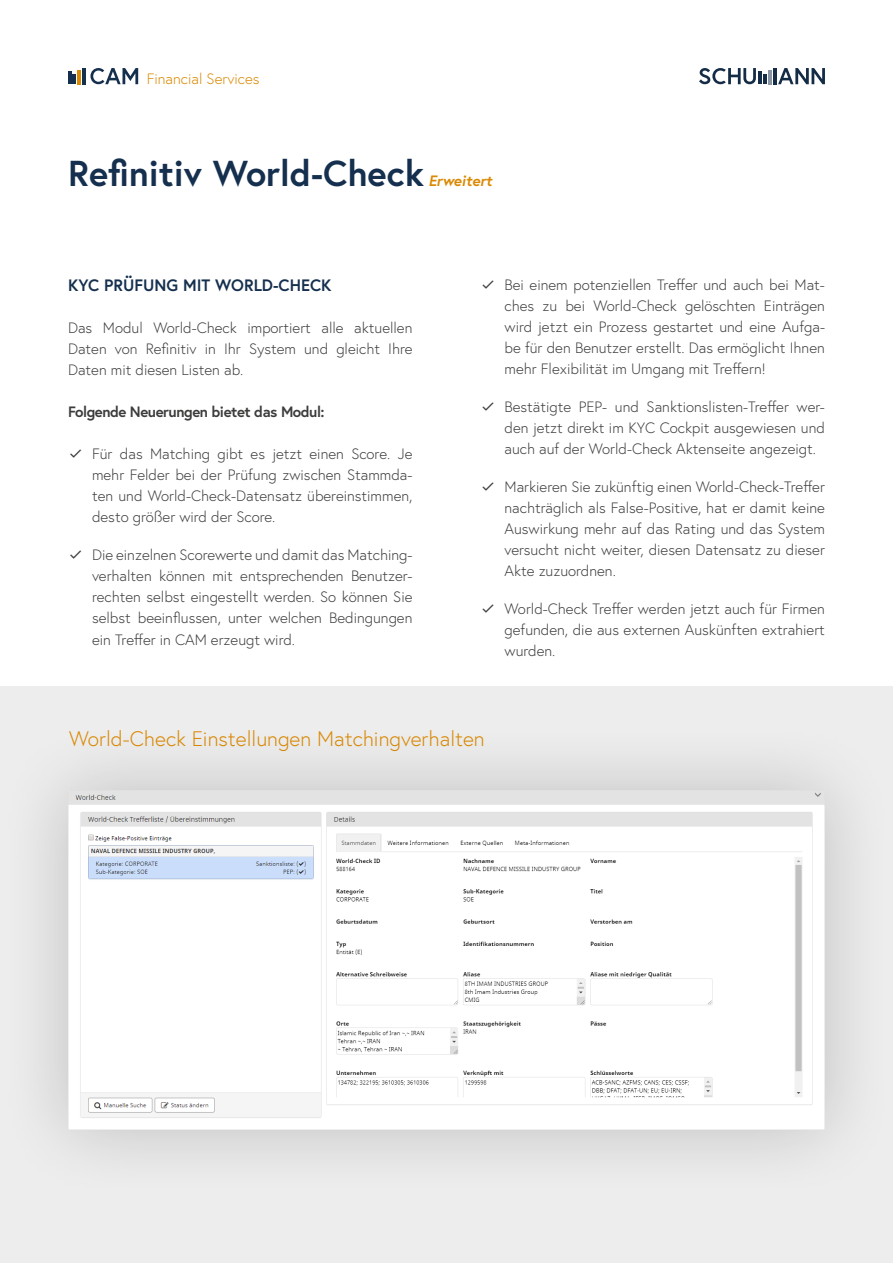
<style>
.page{position:relative;width:893px;height:1263px;background:#fff}
.page>*{position:absolute;margin:0;border:0;box-sizing:border-box;transform-origin:0 0}
.t1{font:700 36px "Europa";color:#152f4e}
.t2{font:300 21px "Europa";color:#da8903}
.t3{font:700 16.5px "Europa";color:#152f4e}
.t4{font:300 15px/21px "Europa";color:#3c3c3b;text-align:justify}
.t5{font:700 15px "Europa";letter-spacing:-.03em;color:#3c3c3b}
.t6{font:300 15px "Europa";color:#da8903}
.t7{font:italic 700 15px "Europa";color:#da8903}
</style>
<div class="page">
<svg style="left:778px;top:68px;width:47px;height:16px"></svg>
<hr style="left:773px;top:68px;width:3px;height:16px;background:#142c46">
<svg style="left:699px;top:68px;width:67px;height:16px"></svg>
<hr style="left:768px;top:70px;width:3px;height:14px;background:#142c46">
<svg style="left:90px;top:68px;width:48px;height:16px"></svg>
<hr style="left:83px;top:68px;width:3px;height:16px;background:#152f4e">
<svg style="left:68px;top:72px;width:8px;height:12px"></svg>
<hr style="left:78px;top:70px;width:3px;height:14px;background:#da8903">
<div style="left:0;top:687px;width:893px;height:576px;background:#ededed"></div>
<div style="left:0;top:719px;width:893px;height:481px;background:#000;opacity:.2"></div>
<img style="left:68px;top:791px;width:757px;height:338px">
<p class="t6" style="left:147px;top:70px;width:114px">Financial Services</p>
<h1 class="t1" style="left:68px;top:149px;width:357px">Refinitiv World-Check</h1>
<p class="t7" style="left:428px;top:171px;width:65px">Erweitert</p>
<p class="t3" style="left:68px;top:274px;width:265px">KYC PRÜFUNG MIT WORLD-CHECK</p>
<p class="t4" style="left:68px;top:317px;width:346px">Das Modul World-Check importiert alle aktuellen Daten von Refinitiv in Ihr System und gleicht Ihre Daten mit diesen Listen ab.</p>
<p class="t5" style="left:68px;top:402px;width:258px">Folgende Neuerungen bietet das Modul:</p>
<p class="t4" style="left:92px;top:443px;width:322px">Für das Matching gibt es jetzt einen Score. Je mehr Felder bei der Prüfung zwischen Stammda&shy;ten und World-Check-Datensatz übereinstimmen, desto größer wird der Score.</p>
<p class="t4" style="left:92px;top:544px;width:322px">Die einzelnen Scorewerte und damit das Matching&shy;verhalten können mit entsprechenden Benutzer&shy;rechten selbst eingestellt werden. So können Sie selbst beeinflussen, unter welchen Bedingungen ein Treffer in CAM erzeugt wird.</p>
<p class="t4" style="left:504px;top:274px;width:322px">Bei einem potenziellen Treffer und auch bei Mat&shy;ches zu bei World-Check gelöschten Einträgen wird jetzt ein Prozess gestartet und eine Aufga&shy;be für den Benutzer erstellt. Das ermöglicht Ihnen mehr Flexibilität im Umgang mit Treffern!</p>
<p class="t4" style="left:504px;top:396px;width:322px">Bestätigte PEP- und Sanktionslisten-Treffer wer&shy;den jetzt direkt im KYC Cockpit ausgewiesen und auch auf der World-Check Aktenseite angezeigt.</p>
<p class="t4" style="left:504px;top:476px;width:322px">Markieren Sie zukünftig einen World-Check-Treffer nachträglich als False-Positive, hat er damit keine Auswirkung mehr auf das Rating und das System versucht nicht weiter, diesen Datensatz zu dieser Akte zuzuordnen.</p>
<p class="t4" style="left:504px;top:598px;width:322px">World-Check Treffer werden jetzt auch für Firmen gefunden, die aus externen Auskünften extrahiert wurden.</p>
<h2 class="t2" style="left:69px;top:726px;width:417px">World-Check Einstellungen Matchingverhalten</h2>
</div>
